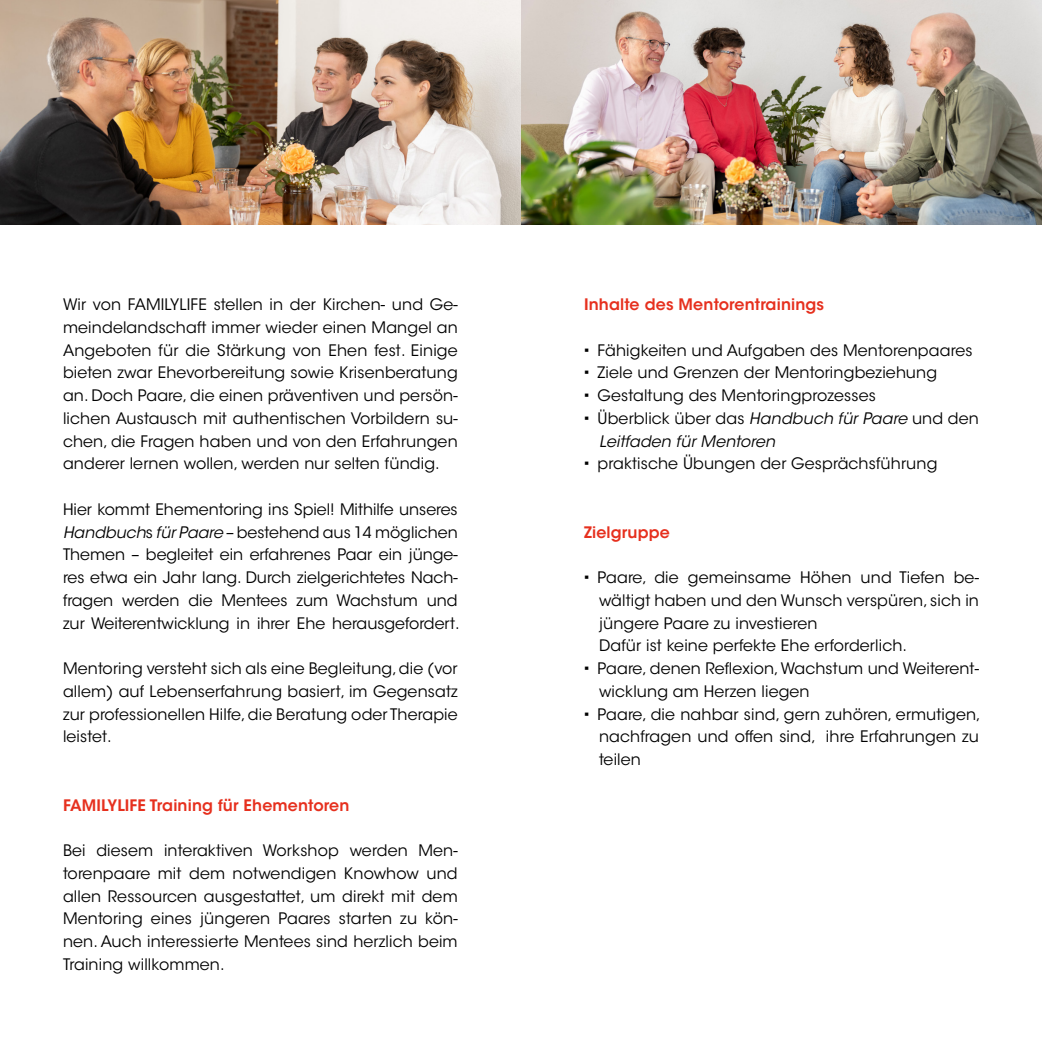
<style>
.page{position:relative;width:1042px;height:1042px;background:#fff}
.page>*{position:absolute;margin:0;border:0;box-sizing:border-box;transform-origin:0 0}
.t1{font:15.75px/22.8px "ITC Avant Garde Std";letter-spacing:.01em;color:#000;text-align:justify}
.t2{font:600 15.75px "ITC Avant Garde Std";letter-spacing:.01em;color:#e6301e}
.t3{font:italic 15.75px "ITC Avant Garde Std";letter-spacing:.01em;color:#000}
.s1{font-style:italic}
.s2{font-family:"Arial";font-weight:900}
</style>
<div class="page">
<img style="left:521px;top:0;width:521px;height:224px">
<img style="left:0;top:0;width:521px;height:224px">
<p class="t1" style="left:63px;top:293px;width:396px">Wir von FAMILYLIFE stellen in der Kirchen- und Ge&shy;meindelandschaft immer wieder einen Mangel an Angeboten für die Stärkung von Ehen fest. Einige bieten zwar Ehevorbereitung sowie Krisenberatung an. Doch Paare, die einen präventiven und persön&shy;lichen Austausch mit authentischen Vorbildern su&shy;chen, die Fragen haben und von den Erfahrungen anderer lernen wollen, werden nur selten fündig.</p>
<p class="t1" style="left:63px;top:498px;width:398px;text-align:left">Hier kommt Ehementoring ins Spiel! Mithilfe unseres <span class="s1">Handbuch</span>s <span class="s1">für Paare</span> – bestehend aus 14 möglichen Themen – begleitet ein erfahrenes Paar ein jünge&shy;res etwa ein Jahr lang. Durch zielgerichtetes Nach&shy;fragen werden die Mentees zum Wachstum und zur Weiterentwicklung in ihrer Ehe herausgefordert.</p>
<p class="t1" style="left:63px;top:657px;width:396px">Mentoring versteht sich als eine Begleitung, die (vor allem) auf Lebenserfahrung basiert, im Gegensatz zur professionellen Hilfe, die Beratung oder Therapie leistet.</p>
<p class="t2" style="left:63px;top:795px;width:288px">FAMILYLIFE Training für Ehementoren</p>
<p class="t1" style="left:63px;top:839px;width:396px">Bei diesem interaktiven Workshop werden Men&shy;torenpaare mit dem notwendigen Knowhow und allen Ressourcen ausgestattet, um direkt mit dem Mentoring eines jüngeren Paares starten zu kön&shy;nen. Auch interessierte Mentees sind herzlich beim Training willkommen.</p>
<p class="t2" style="left:584px;top:294px;width:241px">Inhalte des Mentorentrainings</p>
<p class="t1" style="left:584px;top:339px;width:390px"><span class="s2">∙</span> Fähigkeiten und Aufgaben des Mentorenpaares</p>
<p class="t1" style="left:584px;top:361px;width:354px"><span class="s2">∙</span> Ziele und Grenzen der Mentoringbeziehung</p>
<p class="t1" style="left:584px;top:384px;width:293px"><span class="s2">∙</span> Gestaltung des Mentoringprozesses</p>
<p class="t1" style="left:584px;top:407px;width:396px"><span class="s2">∙</span> Überblick über das <span class="s1">Handbuch für Paare</span> und den</p>
<p class="t3" style="left:599px;top:431px;width:178px">Leitfaden für Mentoren</p>
<p class="t1" style="left:584px;top:452px;width:355px"><span class="s2">∙</span> praktische Übungen der Gesprächsführung</p>
<p class="t2" style="left:584px;top:522px;width:87px">Zielgruppe</p>
<p class="t1" style="left:584px;top:566px;width:396px"><span class="s2">∙</span> Paare, die gemeinsame Höhen und Tiefen be-</p>
<p class="t1" style="left:599px;top:589px;width:381px">wältigt haben und den Wunsch verspüren, sich in</p>
<p class="t1" style="left:599px;top:612px;width:220px">jüngere Paare zu investieren</p>
<p class="t1" style="left:599px;top:634px;width:310px">Dafür ist keine perfekte Ehe erforderlich.</p>
<p class="t1" style="left:584px;top:657px;width:396px"><span class="s2">∙</span> Paare, denen Reflexion, Wachstum und Weiterent-</p>
<p class="t1" style="left:599px;top:680px;width:212px">wicklung am Herzen liegen</p>
<p class="t1" style="left:584px;top:703px;width:398px"><span class="s2">∙</span> Paare, die nahbar sind, gern zuhören, ermutigen,</p>
<p class="t1" style="left:599px;top:725px;width:381px">nachfragen und offen sind, ihre Erfahrungen zu</p>
<p class="t1" style="left:599px;top:748px;width:43px">teilen</p>
</div>
